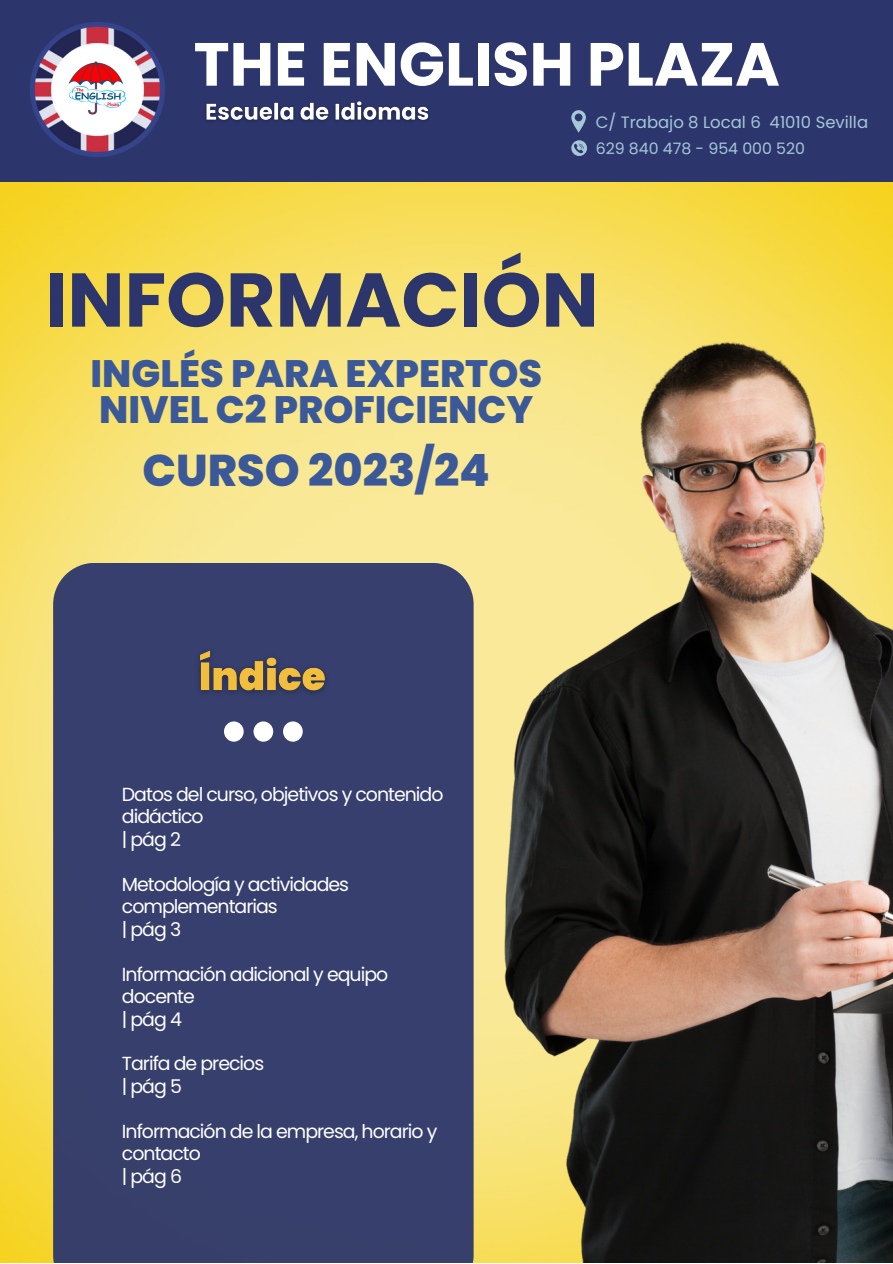
<style>
.page{position:relative;width:893px;height:1264px;background:#fff}
.page>*{position:absolute;margin:0;border:0;box-sizing:border-box;transform-origin:0 0}
.t1{font:700 76.05px "Poppins";color:#2c366d}
.t2{font:700 60.9px "Poppins";color:#fff}
.t3{font:800 44.4px "Poppins";color:#3b5998}
.t4{font:800 38.25px/36.8px "Poppins";color:#3b5998}
.t5{font:18.9px/22.5px "Poppins";letter-spacing:-.05em;color:#fff}
.t6{font:16.5px "Poppins";color:#a5c7d8}
.t7{font:15.75px "Poppins";color:#a5c7d8}
</style>
<div class="page">
<div style="left:0;top:0;width:892px;height:183px;background:#2c366d"></div>
<img style="left:30px;top:22px;width:135px;height:135px">
<img style="left:68px;top:57px;width:60px;height:64px">
<img style="left:0;top:183px;width:892px;height:1079px">
<div style="left:53px;top:563px;width:420px;height:699px;background:#373f6e"></div>
<svg style="left:224px;top:721px;width:79px;height:20px"></svg>
<img style="left:504px;top:341px;width:388px;height:921px">
<img style="left:188px;top:642px;width:149px;height:75px">
<img style="left:205px;top:101px;width:224px;height:21px">
<svg style="left:571px;top:110px;width:15px;height:23px"></svg>
<svg style="left:571px;top:140px;width:16px;height:16px"></svg>
<h2 class="t2" style="left:194px;top:22px;width:587px">THE ENGLISH PLAZA</h2>
<p class="t6" style="left:595px;top:111px;width:274px">C/ Trabajo 8 Local 6 41010 Sevilla</p>
<p class="t7" style="left:595px;top:138px;width:211px">629 840 478 - 954 000 520</p>
<h1 class="t1" style="left:45px;top:247px;width:555px">INFORMACIÓN</h1>
<h3 class="t4" style="left:90px;top:355px;width:453px">INGLÉS PARA EXPERTOS<br>NIVEL C2 PROFICIENCY</h3>
<h3 class="t3" style="left:142px;top:439px;width:349px">CURSO 2023/24</h3>
<p class="t5" style="left:122px;top:782px;width:323px">Datos del curso, objetivos y contenido didáctico<br>|pág2</p>
<p class="t5" style="left:122px;top:872px;width:229px">Metodología y actividades complementarias<br>|pág3</p>
<p class="t5" style="left:122px;top:962px;width:268px">Información adicional y equipo docente<br>|pág4</p>
<p class="t5" style="left:122px;top:1052px;width:144px">Tarifa de precios |pág5</p>
<p class="t5" style="left:122px;top:1120px;width:317px">Información de la empresa, horario y contacto<br>|pág6</p>
</div>
